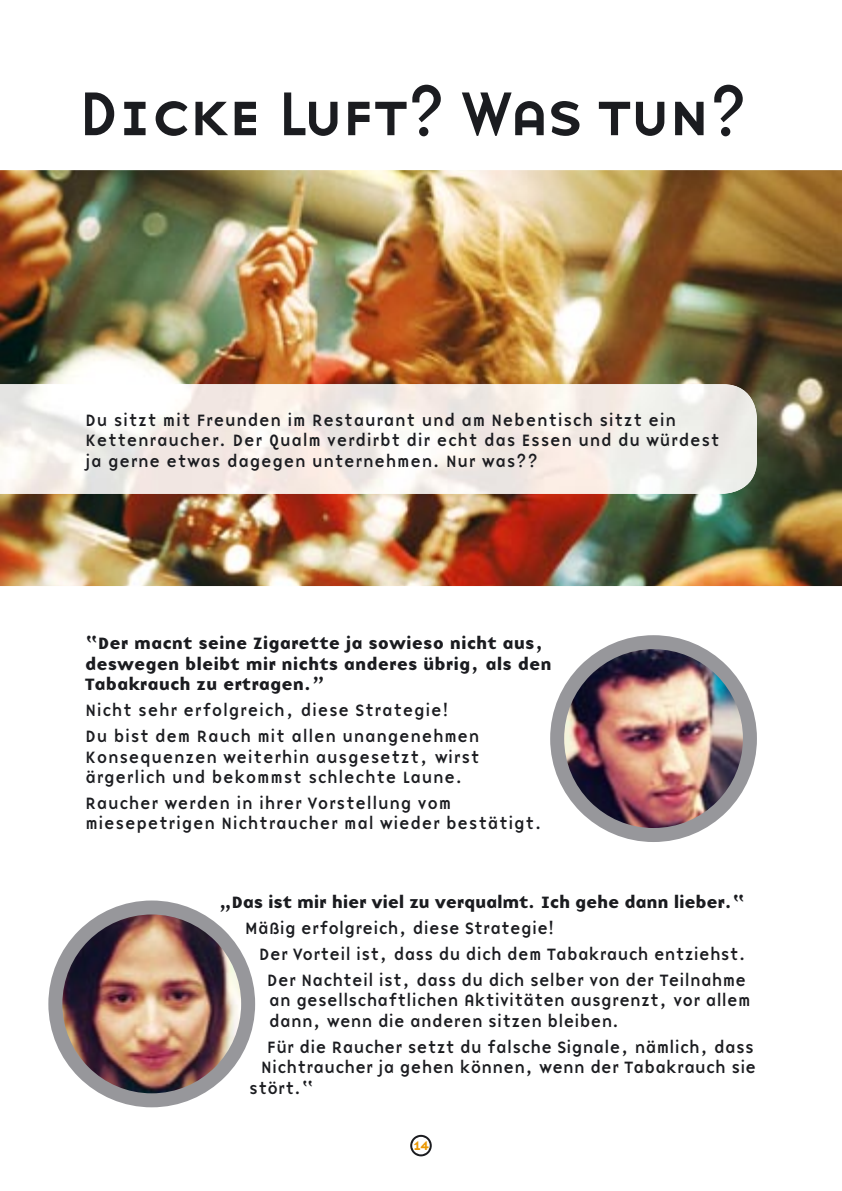
<style>
.page{position:relative;width:842px;height:1191px;background:#fff}
.page>*{position:absolute;margin:0;border:0;box-sizing:border-box;transform-origin:0 0}
.t1{font:64px "Base Nine Small Caps";letter-spacing:-.055em;color:#1b1c20}
.t2{font:17px/20.4px "Base Nine";color:#1b1c20}
.t3{font:17px/20.4px "Base Nine";letter-spacing:-.025em;color:#1b1c20}
.t4{font:17px/20.4px "Base Nine B";color:#1b1c20}
.t5{font:17px "Base Nine B";letter-spacing:-.02em;color:#1b1c20}
.t6{font:16px "Base Nine Small Caps";color:#ea9700}
</style>
<div class="page">
<svg style="left:410px;top:1134px;width:22px;height:22px"></svg>
<img style="left:0;top:170px;width:842px;height:416px">
<img style="left:0;top:384px;width:757px;height:110px">
<img style="left:48px;top:900px;width:207px;height:207px">
<img style="left:550px;top:635px;width:207px;height:207px">
<h1 class="t1" style="left:78px;top:67px;width:673px">Dicke Luft? Was tun?</h1>
<p class="t2" style="left:85px;top:409px;width:636px">Du sitzt mit Freunden im Restaurant und am Nebentisch sitzt ein<br>Kettenraucher. Der Qualm verdirbt dir echt das Essen und du würdest ja gerne etwas dagegen unternehmen. Nur was??</p>
<p class="t4" style="left:85px;top:632px;width:468px">“Der macnt seine Zigarette ja sowieso nicht aus, deswegen bleibt mir nichts anderes übrig, als den<br>Tabakrauch zu ertragen.”</p>
<p class="t2" style="left:85px;top:697px;width:396px;line-height:26px">Nicht sehr erfolgreich, diese Strategie!<br>Du bist dem Rauch mit allen unangenehmen</p>
<p class="t2" style="left:85px;top:746px;width:396px">Konsequenzen weiterhin ausgesetzt, wirst ärgerlich und bekommst schlechte Laune.</p>
<p class="t2" style="left:85px;top:792px;width:459px">Raucher werden in ihrer Vorstellung vom miesepetrigen Nichtraucher mal wieder bestätigt.</p>
<p class="t5" style="left:219px;top:888px;width:528px">„Das ist mir hier viel zu verqualmt. Ich gehe dann lieber.“</p>
<p class="t3" style="left:245px;top:917px;width:312px">Mäßig erfolgreich, diese Strategie!</p>
<p class="t3" style="left:259px;top:943px;width:489px">Der Vorteil ist, dass du dich dem Tabakrauch entziehst.</p>
<p class="t3" style="left:267px;top:969px;width:481px">Der Nachteil ist, dass du dich selber von der Teilnahme</p>
<p class="t3" style="left:269px;top:990px;width:483px">an gesellschaftlichen Aktivitäten ausgrenzt, vor allem dann, wenn die anderen sitzen bleiben.</p>
<p class="t3" style="left:267px;top:1036px;width:489px">Für die Raucher setzt du falsche Signale, nämlich, dass</p>
<p class="t3" style="left:261px;top:1056px;width:497px">Nichtraucher ja gehen können, wenn der Tabakrauch sie</p>
<p class="t2" style="left:249px;top:1077px;width:67px">stört.“</p>
<p class="t6" style="left:412px;top:1133px;width:20px">14</p>
</div>
